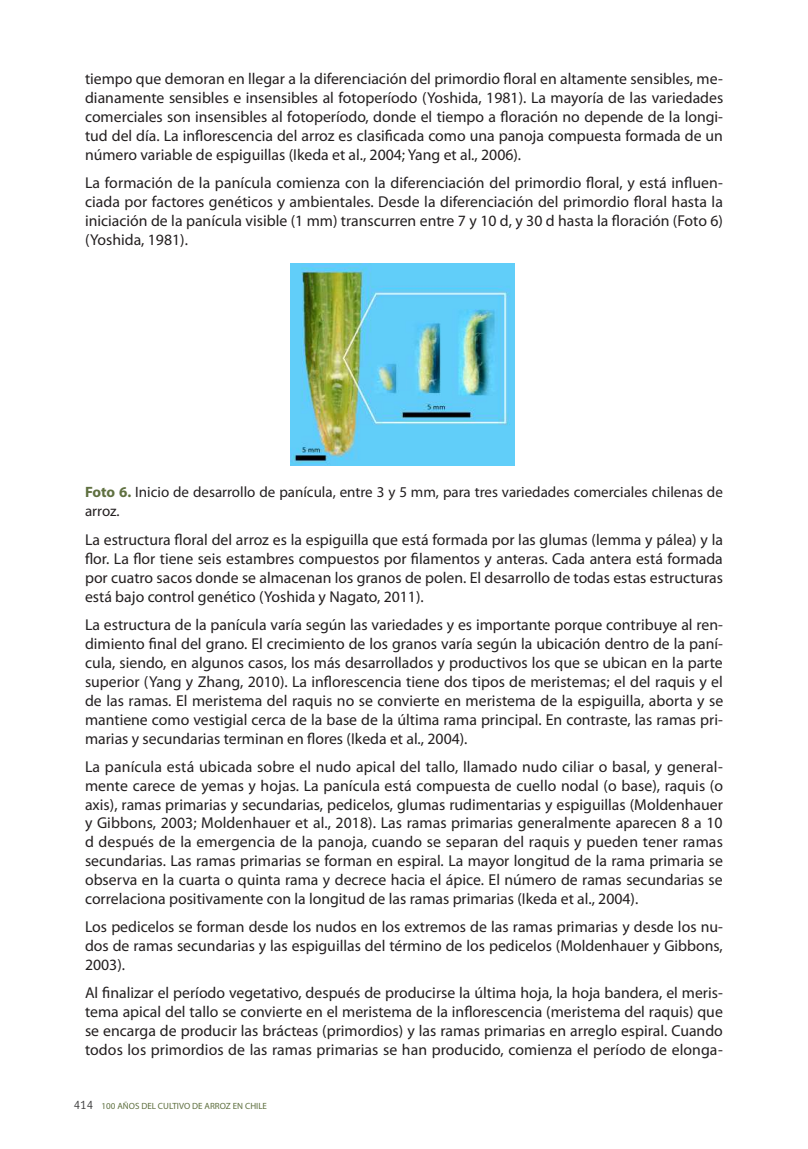
<style>
.page{position:relative;width:808px;height:1149px;background:#fff}
.page>*{position:absolute;margin:0;border:0;box-sizing:border-box;transform-origin:0 0}
.t1{font:15.75px/18.9px "Myriad Pro";color:#231f20;text-align:justify}
.t2{font:15px/18.9px "Myriad Pro";color:#231f20}
.t3{font:9px "Myriad Pro";color:#5f7040}
.s1{font-weight:700;color:#5f7040}
.s2{font-family:"gob CL";font-size:12px;color:#3e3e3f}
</style>
<div class="page">
<img style="left:290px;top:263px;width:224px;height:203px">
<p class="t1" style="left:85px;top:69px;width:640px">tiempo que demoran en llegar a la diferenciación del primordio floral en altamente sensibles, me&shy;dianamente sensibles e insensibles al fotoperíodo (Yoshida, 1981). La mayoría de las variedades comerciales son insensibles al fotoperíodo, donde el tiempo a floración no depende de la longi&shy;tud del día. La inflorescencia del arroz es clasificada como una panoja compuesta formada de un número variable de espiguillas (Ikeda et al., 2004; Yang et al., 2006).</p>
<p class="t1" style="left:85px;top:173px;width:639px">La formación de la panícula comienza con la diferenciación del primordio floral, y está influen&shy;ciada por factores genéticos y ambientales. Desde la diferenciación del primordio floral hasta la iniciación de la panícula visible (1 mm) transcurren entre 7 y 10 d, y 30 d hasta la floración (Foto 6) (Yoshida, 1981).</p>
<p class="t2" style="left:85px;top:482px;width:639px"><span class="s1">Foto 6.</span> Inicio de desarrollo de panícula, entre 3 y 5 mm, para tres variedades comerciales chilenas de arroz.</p>
<p class="t1" style="left:85px;top:530px;width:639px">La estructura floral del arroz es la espiguilla que está formada por las glumas (lemma y pálea) y la flor. La flor tiene seis estambres compuestos por filamentos y anteras. Cada antera está formada por cuatro sacos donde se almacenan los granos de polen. El desarrollo de todas estas estructuras está bajo control genético (Yoshida y Nagato, 2011).</p>
<p class="t1" style="left:85px;top:615px;width:640px">La estructura de la panícula varía según las variedades y es importante porque contribuye al ren&shy;dimiento final del grano. El crecimiento de los granos varía según la ubicación dentro de la paní&shy;cula, siendo, en algunos casos, los más desarrollados y productivos los que se ubican en la parte superior (Yang y Zhang, 2010). La inflorescencia tiene dos tipos de meristemas; el del raquis y el de las ramas. El meristema del raquis no se convierte en meristema de la espiguilla, aborta y se mantiene como vestigial cerca de la base de la última rama principal. En contraste, las ramas pri&shy;marias y secundarias terminan en flores (Ikeda et al., 2004).</p>
<p class="t1" style="left:85px;top:756px;width:639px">La panícula está ubicada sobre el nudo apical del tallo, llamado nudo ciliar o basal, y general&shy;mente carece de yemas y hojas. La panícula está compuesta de cuello nodal (o base), raquis (o axis), ramas primarias y secundarias, pedicelos, glumas rudimentarias y espiguillas (Moldenhauer y Gibbons, 2003; Moldenhauer et al., 2018). Las ramas primarias generalmente aparecen 8 a 10 d después de la emergencia de la panoja, cuando se separan del raquis y pueden tener ramas secundarias. Las ramas primarias se forman en espiral. La mayor longitud de la rama primaria se observa en la cuarta o quinta rama y decrece hacia el ápice. El número de ramas secundarias se correlaciona positivamente con la longitud de las ramas primarias (Ikeda et al., 2004).</p>
<p class="t1" style="left:85px;top:916px;width:639px">Los pedicelos se forman desde los nudos en los extremos de las ramas primarias y desde los nu&shy;dos de ramas secundarias y las espiguillas del término de los pedicelos (Moldenhauer y Gibbons, 2003).</p>
<p class="t1" style="left:85px;top:982px;width:639px">Al finalizar el período vegetativo, después de producirse la última hoja, la hoja bandera, el meris&shy;tema apical del tallo se convierte en el meristema de la inflorescencia (meristema del raquis) que se encarga de producir las brácteas (primordios) y las ramas primarias en arreglo espiral. Cuando todos los primordios de las ramas primarias se han producido, comienza el período de elonga-</p>
<p class="t3" style="left:74px;top:1099px;width:195px"><span class="s2">414</span> 100 AÑOS DEL CULTIVO DE ARROZ EN CHILE</p>
</div>
